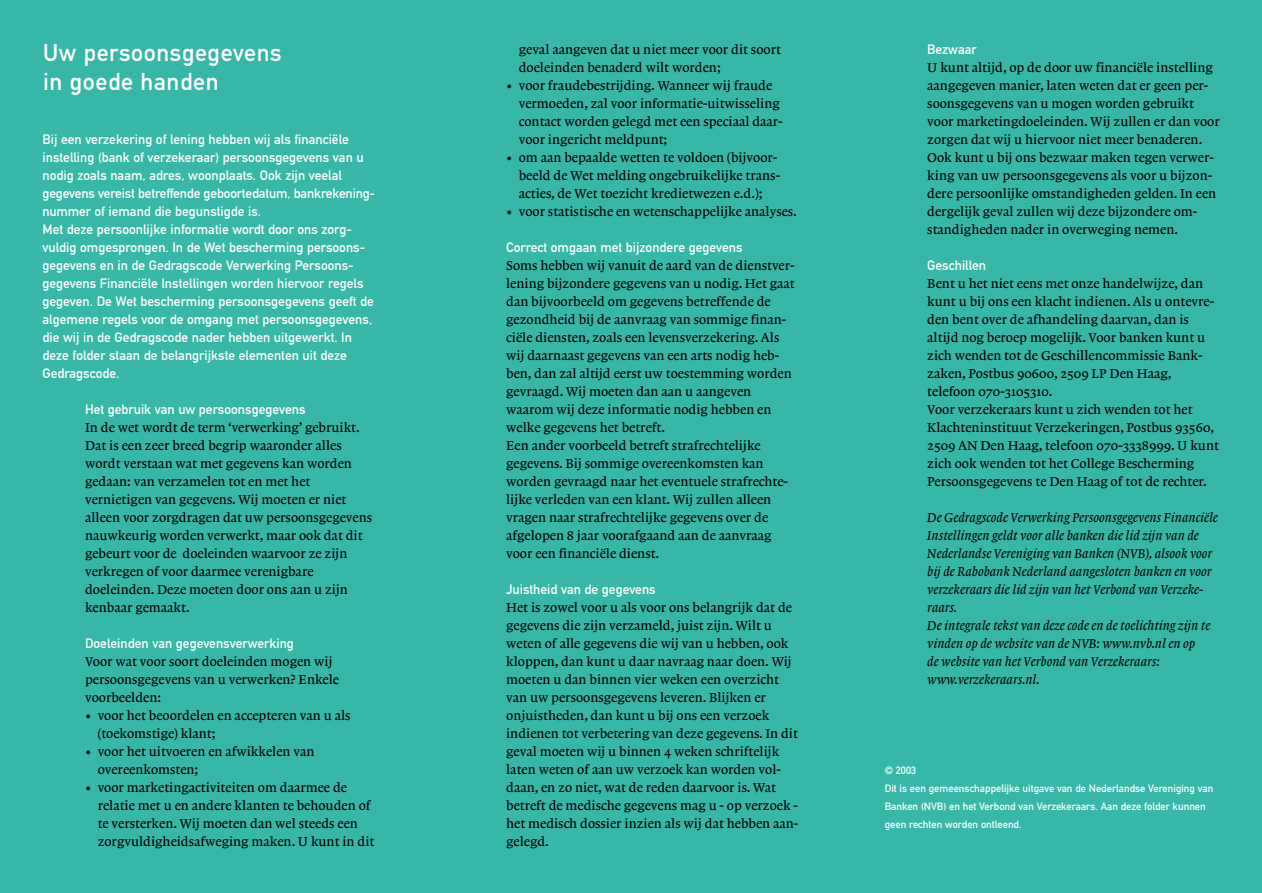
<style>
.page{position:relative;width:1262px;height:893px;background:#fff}
.page>*{position:absolute;margin:0;border:0;box-sizing:border-box;transform-origin:0 0}
.t1{font:24px/28.5px "DIN Mittelschrift";letter-spacing:.025em;color:#fff}
.t2{font:13.5px/18px "Lexicon No 1 Roman A Txt";color:#000}
.t3{font:13.5px/18px "DIN Mittelschrift";color:#fff}
.t4{font:13.5px/18px "Lexicon No 1 Italic A Txt";color:#000}
.t5{font:10.5px/18px "DIN Mittelschrift";color:#fff}
.s1{font-size:24px}
</style>
<div class="page">
<div style="left:0;top:0;width:1261px;height:892px;background:#36b7a7"></div>
<h1 class="t1" style="left:43px;top:41px;width:240px">Uw persoonsgegevens in goede handen</h1>
<p class="t3" style="left:43px;top:132px;width:334px">Bij een verzekering of lening hebben wij als financiële instelling (bank of verzekeraar) persoonsgegevens van u nodig zoals naam, adres, woonplaats. Ook zijn veelal gegevens vereist betreffende geboortedatum, bankrekening&shy;nummer of iemand die begunstigde is.<br>Met deze persoonlijke informatie wordt door ons zorg&shy;vuldig omgesprongen. In de Wet bescherming persoons&shy;gegevens en in de Gedragscode Verwerking Persoons&shy;gegevens Financiële Instellingen worden hiervoor regels gegeven. De Wet bescherming persoonsgegevens geeft de algemene regels voor de omgang met persoonsgegevens, die wij in de Gedragscode nader hebben uitgewerkt. In deze folder staan de belangrijkste elementen uit deze Gedragscode.</p>
<p class="t3" style="left:85px;top:402px;width:222px">Het gebruik van uw persoonsgegevens</p>
<p class="t2" style="left:85px;top:419px;width:288px">In de wet wordt de term ‘verwerking’ gebruikt.<br>Dat is een zeer breed begrip waaronder alles wordt verstaan wat met gegevens kan worden gedaan: van verzamelen tot en met het vernietigen van gegevens. Wij moeten er niet alleen voor zorgdragen dat uw persoonsgegevens nauwkeurig worden verwerkt, maar ook dat dit gebeurt voor de doeleinden waarvoor ze zijn verkregen of voor daarmee verenigbare doeleinden. Deze moeten door ons aan u zijn kenbaar gemaakt.</p>
<p class="t3" style="left:85px;top:636px;width:210px">Doeleinden van gegevensverwerking</p>
<p class="t2" style="left:85px;top:653px;width:255px">Voor wat voor soort doeleinden mogen wij persoonsgegevens van u verwerken? Enkele voorbeelden:</p>
<p class="t2" style="left:98px;top:707px;width:254px;text-indent:-13px"><span class="s1">•</span> voor het beoordelen en accepteren van u als (toekomstige) klant;</p>
<p class="t2" style="left:98px;top:743px;width:218px;text-indent:-13px"><span class="s1">•</span> voor het uitvoeren en afwikkelen van overeenkomsten;</p>
<p class="t2" style="left:98px;top:779px;width:278px;text-indent:-13px"><span class="s1">•</span> voor marketingactiviteiten om daarmee de relatie met u en andere klanten te behouden of te versterken. Wij moeten dan wel steeds een zorgvuldigheidsafweging maken. U kunt in dit</p>
<p class="t2" style="left:519px;top:41px;width:264px">geval aangeven dat u niet meer voor dit soort doeleinden benaderd wilt worden;</p>
<p class="t2" style="left:519px;top:77px;width:265px;text-indent:-13px"><span class="s1">•</span> voor fraudebestrijding. Wanneer wij fraude vermoeden, zal voor informatie-uitwisseling contact worden gelegd met een speciaal daar&shy;voor ingericht meldpunt;</p>
<p class="t2" style="left:519px;top:149px;width:263px;text-indent:-13px"><span class="s1">•</span> om aan bepaalde wetten te voldoen (bijvoor&shy;beeld de Wet melding ongebruikelijke trans&shy;acties, de Wet toezicht kredietwezen e.d.);</p>
<p class="t2" style="left:506px;top:203px;width:292px"><span class="s1">•</span> voor statistische en wetenschappelijke analyses.</p>
<p class="t3" style="left:506px;top:240px;width:238px">Correct omgaan met bijzondere gegevens</p>
<p class="t2" style="left:506px;top:257px;width:290px">Soms hebben wij vanuit de aard van de dienstver&shy;lening bijzondere gegevens van u nodig. Het gaat dan bijvoorbeeld om gegevens betreffende de gezondheid bij de aanvraag van sommige finan&shy;ciële diensten, zoals een levensverzekering. Als wij daarnaast gegevens van een arts nodig heb&shy;ben, dan zal altijd eerst uw toestemming worden gevraagd. Wij moeten dan aan u aangeven waarom wij deze informatie nodig hebben en welke gegevens het betreft.<br>Een ander voorbeeld betreft strafrechtelijke gegevens. Bij sommige overeenkomsten kan worden gevraagd naar het eventuele strafrechte&shy;lijke verleden van een klant. Wij zullen alleen vragen naar strafrechtelijke gegevens over de afgelopen 8 jaar voorafgaand aan de aanvraag voor een financiële dienst.</p>
<p class="t3" style="left:506px;top:582px;width:151px">Juistheid van de gegevens</p>
<p class="t2" style="left:506px;top:599px;width:294px">Het is zowel voor u als voor ons belangrijk dat de gegevens die zijn verzameld, juist zijn. Wilt u weten of alle gegevens die wij van u hebben, ook kloppen, dan kunt u daar navraag naar doen. Wij moeten u dan binnen vier weken een overzicht van uw persoonsgegevens leveren. Blijken er onjuistheden, dan kunt u bij ons een verzoek indienen tot verbetering van deze gegevens. In dit geval moeten wij u binnen 4 weken schriftelijk laten weten of aan uw verzoek kan worden vol&shy;daan, en zo niet, wat de reden daarvoor is. Wat betreft de medische gegevens mag u - op verzoek - het medisch dossier inzien als wij dat hebben aan&shy;gelegd.</p>
<p class="t3" style="left:927px;top:42px;width:51px">Bezwaar</p>
<p class="t2" style="left:927px;top:59px;width:294px">U kunt altijd, op de door uw financiële instelling aangegeven manier, laten weten dat er geen per&shy;soonsgegevens van u mogen worden gebruikt voor marketingdoeleinden. Wij zullen er dan voor zorgen dat wij u hiervoor niet meer benaderen.<br>Ook kunt u bij ons bezwaar maken tegen verwer&shy;king van uw persoonsgegevens als voor u bijzon&shy;dere persoonlijke omstandigheden gelden. In een dergelijk geval zullen wij deze bijzondere om&shy;standigheden nader in overweging nemen.</p>
<p class="t3" style="left:927px;top:258px;width:60px">Geschillen</p>
<p class="t2" style="left:927px;top:275px;width:293px">Bent u het niet eens met onze handelwijze, dan kunt u bij ons een klacht indienen. Als u ontevre&shy;den bent over de afhandeling daarvan, dan is altijd nog beroep mogelijk. Voor banken kunt u zich wenden tot de Geschillencommissie Bank&shy;zaken, Postbus 90600, 2509 LP Den Haag, telefoon 070-3105310.<br>Voor verzekeraars kunt u zich wenden tot het Klachteninstituut Verzekeringen, Postbus 93560, 2509 AN Den Haag, telefoon 070-3338999. U kunt zich ook wenden tot het College Bescherming Persoonsgegevens te Den Haag of tot de rechter.</p>
<p class="t4" style="left:927px;top:509px;width:292px">De Gedragscode Verwerking Persoonsgegevens Financiële Instellingen geldt voor alle banken die lid zijn van de Nederlandse Vereniging van Banken (NVB), alsook voor bij de Rabobank Nederland aangesloten banken en voor verzekeraars die lid zijn van het Verbond van Verzeke&shy;raars.<br>De integrale tekst van deze code en de toelichting zijn te vinden op de website van de NVB: www.nvb.nl en op<br>de website van het Verbond van Verzekeraars: www.verzekeraars.nl.</p>
<p class="t5" style="left:884px;top:762px;width:330px">© 2003<br>Dit is een gemeenschappelijke uitgave van de Nederlandse Vereniging van Banken (NVB) en het Verbond van Verzekeraars. Aan deze folder kunnen geen rechten worden ontleend.</p>
</div>
